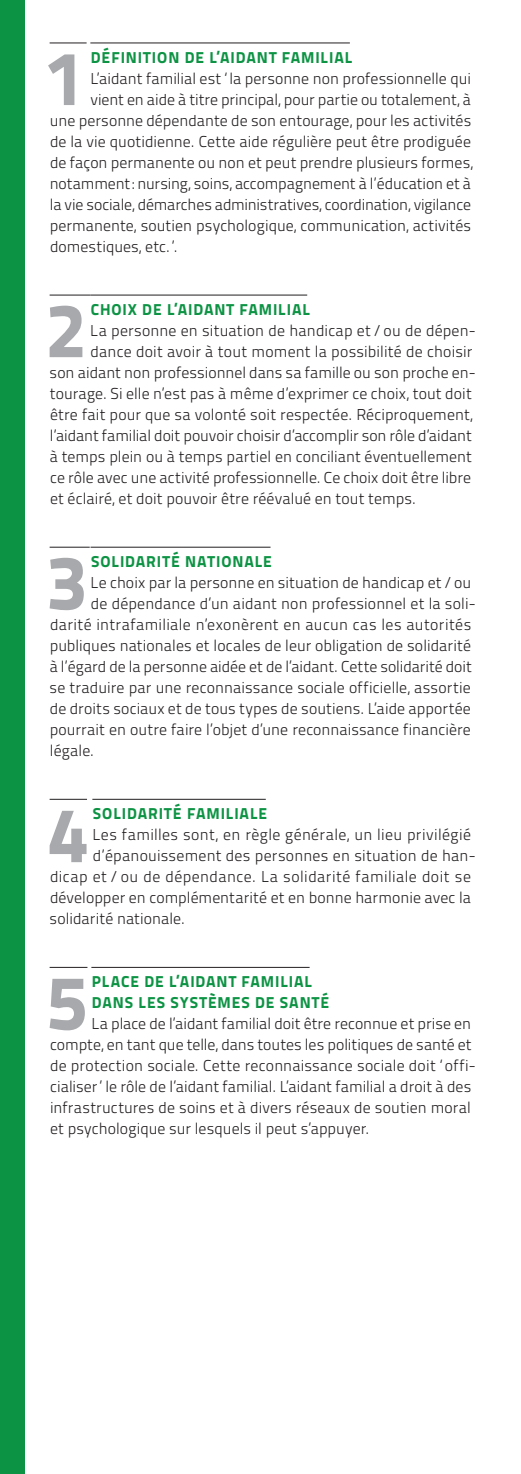
<style>
.page{position:relative;width:521px;height:1474px;background:#fff}
.page>*{position:absolute;margin:0;border:0;box-sizing:border-box;transform-origin:0 0}
.t1{font:76.65px "Titillium Text 25 L 999 wt";color:#a8a9ad}
.t2{font:15.75px/21px "Titillium Text 25 L 250 wt";letter-spacing:.005em;color:#231f20}
.t3{font:15.75px/21px "Titillium Text 25 L 999 wt";letter-spacing:.055em;color:#0d9344}
.t4{font:15.75px "Titillium Text 25 L 250 wt";letter-spacing:.03em;color:#231f20}
</style>
<div class="page">
<hr style="left:50px;top:43px;width:37px;height:1px;background:#231f20">
<hr style="left:90px;top:43px;width:260px;height:1px;background:#231f20">
<hr style="left:50px;top:295px;width:40px;height:1px;background:#231f20">
<hr style="left:90px;top:295px;width:217px;height:1px;background:#231f20">
<hr style="left:50px;top:547px;width:40px;height:1px;background:#231f20">
<hr style="left:91px;top:547px;width:179px;height:1px;background:#231f20">
<hr style="left:50px;top:799px;width:37px;height:1px;background:#231f20">
<hr style="left:92px;top:799px;width:174px;height:1px;background:#231f20">
<hr style="left:50px;top:967px;width:37px;height:1px;background:#231f20">
<hr style="left:91px;top:967px;width:219px;height:1px;background:#231f20">
<div style="left:0;top:0;width:25px;height:1473px;background:#0d9344"></div>
<h1 class="t1" style="left:46px;top:18px;width:42px">1</h1>
<p class="t3" style="left:91px;top:46px;width:263px">DÉFINITION DE L’AIDANT FAMILIAL</p>
<p class="t2" style="left:90px;top:67px;width:382px">L’aidant familial est ‘ la personne non professionnelle qui</p>
<p class="t2" style="left:90px;top:88px;width:382px">vient en aide à titre principal, pour partie ou totalement, à</p>
<p class="t2" style="left:50px;top:109px;width:423px">une personne dépendante de son entourage, pour les activités</p>
<p class="t2" style="left:50px;top:130px;width:422px">de la vie quotidienne. Cette aide régulière peut être prodiguée</p>
<p class="t2" style="left:50px;top:151px;width:424px">de façon permanente ou non et peut prendre plusieurs formes,</p>
<p class="t2" style="left:50px;top:172px;width:423px">notamment: nursing, soins, accompagnement à l’éducation et à</p>
<p class="t2" style="left:50px;top:193px;width:422px">la vie sociale, démarches administratives, coordination, vigilance</p>
<p class="t2" style="left:50px;top:214px;width:423px">permanente, soutien psychologique, communication, activités</p>
<p class="t2" style="left:50px;top:235px;width:129px">domestiques, etc.’.</p>
<h1 class="t1" style="left:46px;top:270px;width:42px">2</h1>
<p class="t3" style="left:91px;top:298px;width:221px">CHOIX DE L’AIDANT FAMILIAL</p>
<p class="t2" style="left:90px;top:319px;width:387px">La personne en situation de handicap et / ou de dépen-</p>
<p class="t2" style="left:91px;top:340px;width:383px">dance doit avoir à tout moment la possibilité de choisir</p>
<p class="t2" style="left:50px;top:361px;width:428px">son aidant non professionnel dans sa famille ou son proche en-</p>
<p class="t2" style="left:50px;top:382px;width:423px">tourage. Si elle n’est pas à même d’exprimer ce choix, tout doit</p>
<p class="t2" style="left:50px;top:403px;width:424px">être fait pour que sa volonté soit respectée. Réciproquement,</p>
<p class="t2" style="left:50px;top:424px;width:423px">l’aidant familial doit pouvoir choisir d’accomplir son rôle d’aidant</p>
<p class="t2" style="left:50px;top:445px;width:423px">à temps plein ou à temps partiel en conciliant éventuellement</p>
<p class="t2" style="left:50px;top:466px;width:422px">ce rôle avec une activité professionnelle. Ce choix doit être libre</p>
<p class="t2" style="left:50px;top:487px;width:367px">et éclairé, et doit pouvoir être réévalué en tout temps.</p>
<h1 class="t1" style="left:46px;top:522px;width:42px">3</h1>
<p class="t3" style="left:91px;top:550px;width:182px">SOLIDARITÉ NATIONALE</p>
<p class="t2" style="left:91px;top:571px;width:382px">Le choix par la personne en situation de handicap et/ou</p>
<p class="t2" style="left:91px;top:592px;width:386px">de dépendance d’un aidant non professionnel et la soli-</p>
<p class="t2" style="left:50px;top:613px;width:423px">darité intrafamiliale n’exonèrent en aucun cas les autorités</p>
<p class="t2" style="left:50px;top:634px;width:423px">publiques nationales et locales de leur obligation de solidarité</p>
<p class="t2" style="left:50px;top:655px;width:423px">à l’égard de la personne aidée et de l’aidant. Cette solidarité doit</p>
<p class="t2" style="left:50px;top:676px;width:423px">se traduire par une reconnaissance sociale officielle, assortie</p>
<p class="t2" style="left:50px;top:697px;width:422px">de droits sociaux et de tous types de soutiens. L’aide apportée</p>
<p class="t2" style="left:50px;top:718px;width:423px">pourrait en outre faire l’objet d’une reconnaissance financière</p>
<p class="t2" style="left:50px;top:739px;width:46px">légale.</p>
<h1 class="t1" style="left:48px;top:774px;width:42px">4</h1>
<p class="t3" style="left:93px;top:802px;width:176px">SOLIDARITÉ FAMILIALE</p>
<p class="t2" style="left:92px;top:823px;width:380px">Les familles sont, en règle générale, un lieu privilégié</p>
<p class="t2" style="left:93px;top:844px;width:384px">d’épanouissement des personnes en situation de han-</p>
<p class="t4" style="left:50px;top:865px;width:422px">dicap et / ou de dépendance. La solidarité familiale doit se</p>
<p class="t2" style="left:50px;top:886px;width:422px">développer en complémentarité et en bonne harmonie avec la</p>
<p class="t2" style="left:50px;top:907px;width:137px">solidarité nationale.</p>
<h1 class="t1" style="left:47px;top:942px;width:42px">5</h1>
<p class="t3" style="left:92px;top:970px;width:239px">PLACE DE L’AIDANT FAMILIAL<br>DANS LES SYSTÈMES DE SANTÉ</p>
<p class="t2" style="left:50px;top:1012px;width:427px;text-indent:41px">La place de l’aidant familial doit être reconnue et prise en compte, en tant que telle, dans toutes les politiques de santé et de protection sociale. Cette reconnaissance sociale doit ‘ offi&shy;cialiser’ le rôle de l’aidant familial. L’aidant familial a droit à des infrastructures de soins et à divers réseaux de soutien moral et psychologique sur lesquels il peut s’appuyer.</p>
</div>
